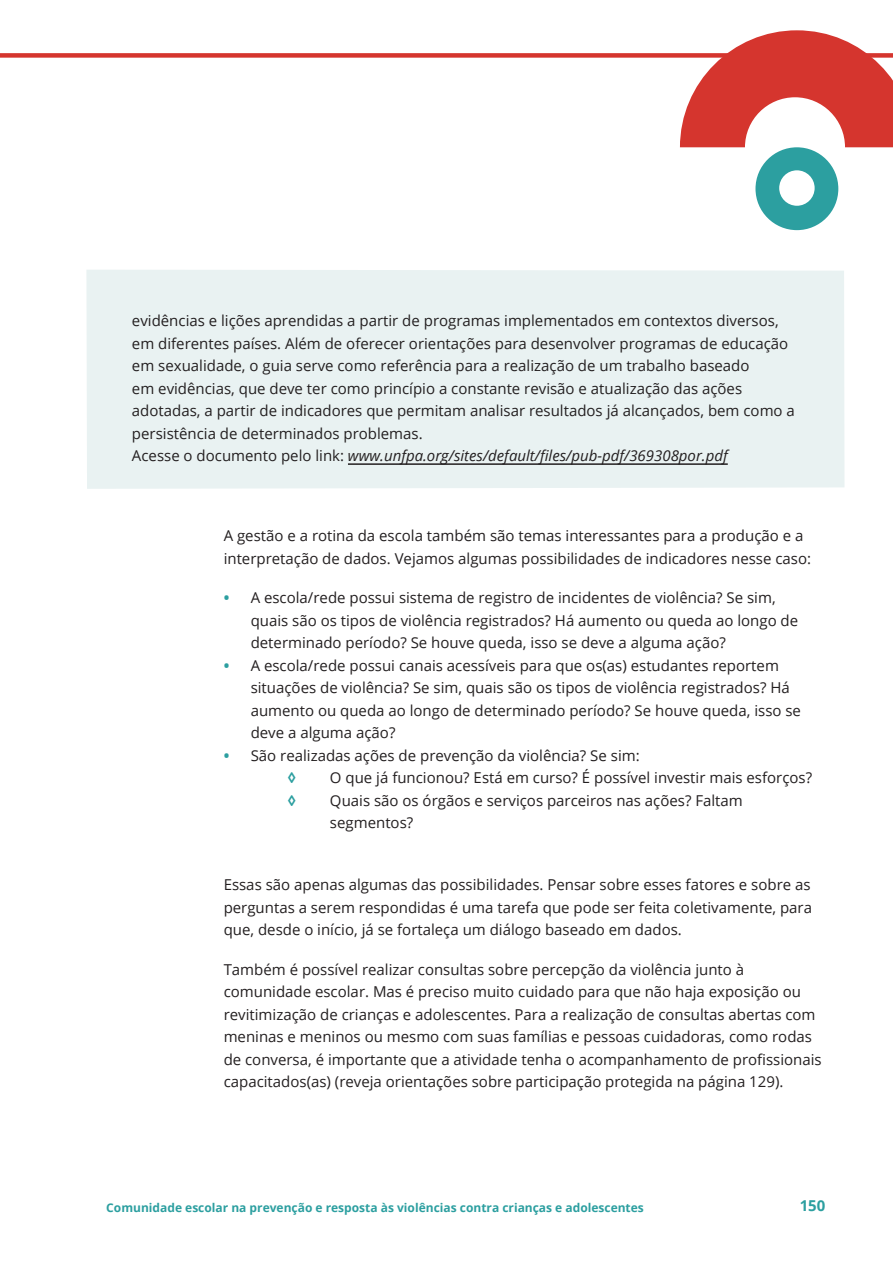
<style>
.page{position:relative;width:893px;height:1263px;background:#fff}
.page>*{position:absolute;margin:0;border:0;box-sizing:border-box;transform-origin:0 0}
.t1{font:15px/22.5px "Open Sans";color:#231f20}
.t2{font:700 15px "Open Sans";color:#2c9fa0}
.t3{font:700 12px "Open Sans";color:#2c9fa0}
.s1{font-style:italic}
.s2{font-weight:700;color:#2c9fa0}
</style>
<div class="page">
<div style="left:0;top:53px;width:893px;height:5px;background:#d5352e"></div>
<div style="left:86px;top:270px;width:758px;height:219px;background:#e9f2f2"></div>
<hr style="left:348px;top:463px;width:380px;height:2px;background:#231f20">
<svg style="left:680px;top:30px;width:213px;height:200px"></svg>
<p class="t1" style="left:132px;top:309px;width:664px">evidências e lições aprendidas a partir de programas implementados em contextos diversos, em diferentes países. Além de oferecer orientações para desenvolver programas de educação em sexualidade, o guia serve como referência para a realização de um trabalho baseado<br>em evidências, que deve ter como princípio a constante revisão e atualização das ações adotadas, a partir de indicadores que permitam analisar resultados já alcançados, bem como a persistência de determinados problemas.<br>Acesse o documento pelo link: <span class="s1">www.unfpa.org/sites/default/files/pub-pdf/369308por.pdf</span></p>
<p class="t1" style="left:224px;top:524px;width:589px">A gestão e a rotina da escola também são temas interessantes para a produção e a interpretação de dados. Vejamos algumas possibilidades de indicadores nesse caso:</p>
<p class="t1" style="left:251px;top:586px;width:549px;text-indent:-27px"><span class="s2">•</span> A escola/rede possui sistema de registro de incidentes de violência? Se sim, quais são os tipos de violência registrados? Há aumento ou queda ao longo de determinado período? Se houve queda, isso se deve a alguma ação?</p>
<p class="t1" style="left:251px;top:654px;width:552px;text-indent:-27px"><span class="s2">•</span> A escola/rede possui canais acessíveis para que os(as) estudantes reportem situações de violência? Se sim, quais são os tipos de violência registrados? Há aumento ou queda ao longo de determinado período? Se houve queda, isso se deve a alguma ação?</p>
<p class="t1" style="left:287px;top:744px;width:354px;text-indent:-64px"><span class="s2">•</span> São realizadas ações de prevenção da violência? Se sim: <span class="s2">◊</span></p>
<p class="t1" style="left:330px;top:766px;width:484px">O que já funcionou? Está em curso? É possível investir mais esforços?</p>
<p class="t2" style="left:287px;top:790px;width:10px">◊</p>
<p class="t1" style="left:330px;top:789px;width:414px">Quais são os órgãos e serviços parceiros nas ações? Faltam segmentos?</p>
<p class="t1" style="left:224px;top:873px;width:590px;text-align:justify">Essas são apenas algumas das possibilidades. Pensar sobre esses fatores e sobre as perguntas a serem respondidas é uma tarefa que pode ser feita coletivamente, para que, desde o início, já se fortaleça um diálogo baseado em dados.</p>
<p class="t1" style="left:224px;top:958px;width:600px">Também é possível realizar consultas sobre percepção da violência junto à comunidade escolar. Mas é preciso muito cuidado para que não haja exposição ou revitimização de crianças e adolescentes. Para a realização de consultas abertas com meninas e meninos ou mesmo com suas famílias e pessoas cuidadoras, como rodas de conversa, é importante que a atividade tenha o acompanhamento de profissionais capacitados(as) (reveja orientações sobre participação protegida na página 129).</p>
<p class="t3" style="left:106px;top:1199px;width:539px">Comunidade escolar na prevenção e resposta às violências contra crianças e adolescentes</p>
<p class="t2" style="left:800px;top:1195px;width:27px">150</p>
</div>
